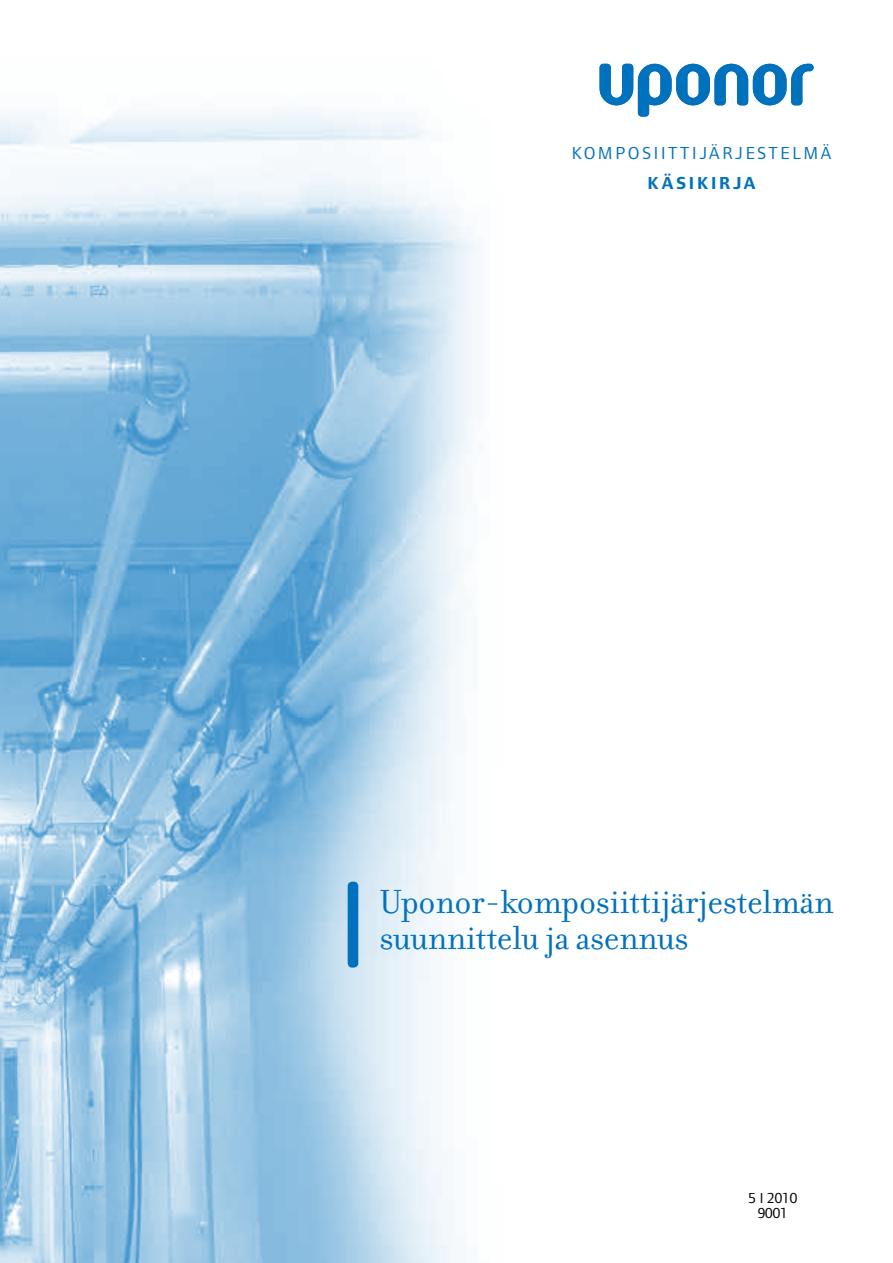
<style>
.page{position:relative;width:893px;height:1263px;background:#fff}
.page>*{position:absolute;margin:0;border:0;box-sizing:border-box;transform-origin:0 0}
.t1{font:36px/36px "Filosofia";letter-spacing:-.01em;color:#0071bc}
.t2{font:18px "Foundry Form Sans";letter-spacing:.15em;color:#0071bc}
.t3{font:700 18px "Foundry Form Sans";letter-spacing:.15em;color:#0071bc}
.t4{font:15px/15px "Foundry Form Sans";color:#000;text-align:center}
</style>
<div class="page">
<img style="left:0;top:110px;width:479px;height:1153px">
<div style="left:348px;top:882px;width:10px;height:85px;background:#0071bc;border-radius:4px"></div>
<svg style="left:600px;top:64px;width:214px;height:53px"></svg>
<p class="t2" style="left:572px;top:143px;width:261px">KOMPOSIITTIJÄRJESTELMÄ</p>
<p class="t3" style="left:647px;top:172px;width:110px">KÄSIKIRJA</p>
<p class="t1" style="left:379px;top:884px;width:455px">Uponor-komposiittijärjestelmän suunnittelu ja asennus</p>
<p class="t4" style="left:748px;top:1190px;width:50px">5 I 2010<br>9001</p>
</div>
